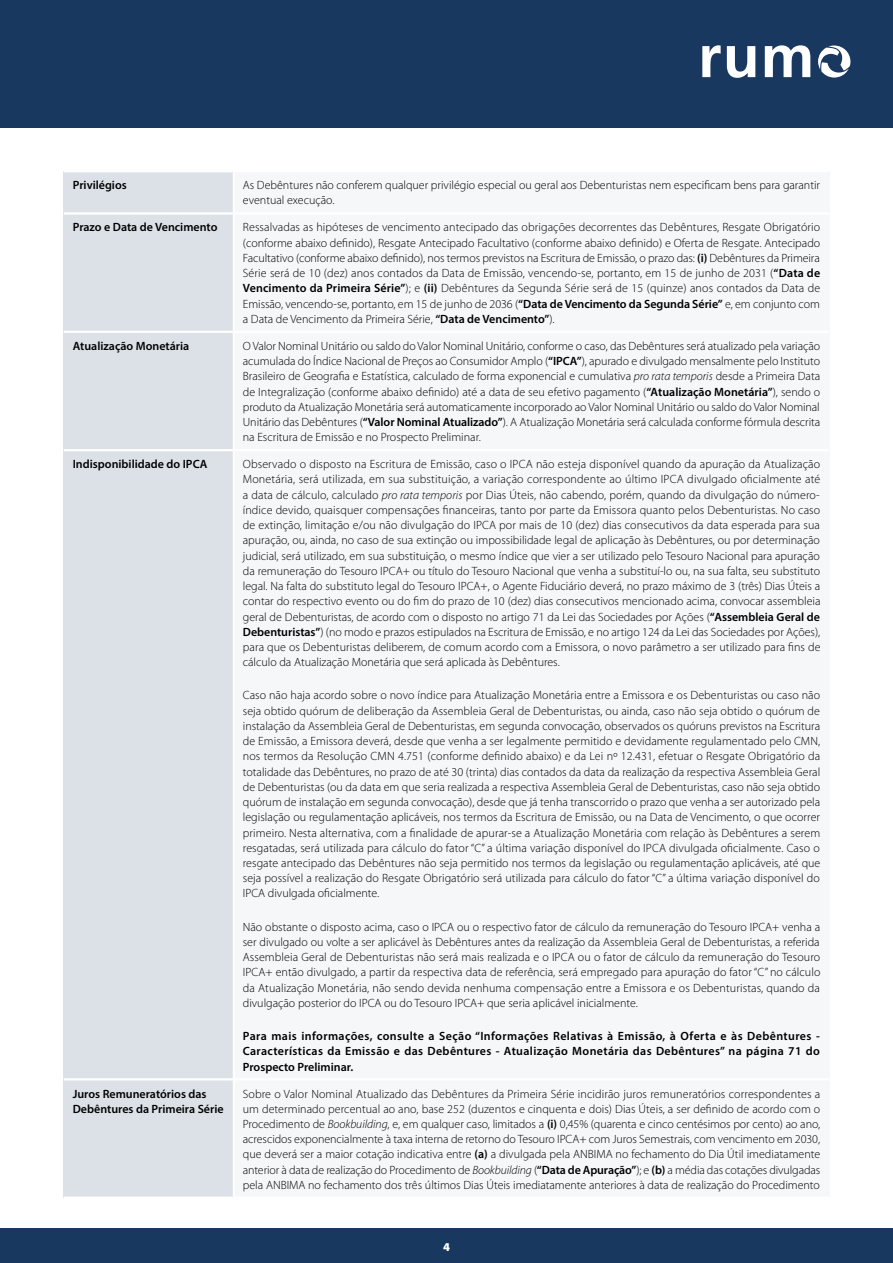
<style>
.page{position:relative;width:893px;height:1263px;background:#fff}
.page>*{position:absolute;margin:0;border:0;box-sizing:border-box;transform-origin:0 0}
.t1{font:300 12px/15.3px "Myriad Pro";color:#000;text-align:justify}
.t2{font:600 12px/15.3px "Myriad Pro";color:#000;text-align:justify}
.t3{font:900 12px "Myriad Pro";color:#fff}
.s1{font-weight:600}
.s2{font-style:italic}
</style>
<div class="page">
<div style="left:0;top:0;width:893px;height:128px;background:#183860"></div>
<div style="left:0;top:1229px;width:893px;height:34px;background:#183860"></div>
<svg style="left:702px;top:45px;width:19px;height:32px"></svg>
<svg style="left:727px;top:46px;width:28px;height:32px"></svg>
<svg style="left:765px;top:45px;width:45px;height:32px"></svg>
<svg style="left:818px;top:46px;width:32px;height:32px"></svg>
<div style="left:234px;top:213px;width:595px;height:119px;background:#f6f7f9"></div>
<div style="left:234px;top:332px;width:595px;height:118px;background:#f6f7f9"></div>
<div style="left:234px;top:450px;width:595px;height:629px;background:#f6f7f9"></div>
<div style="left:234px;top:1079px;width:595px;height:119px;background:#f6f7f9"></div>
<div style="left:234px;top:171px;width:595px;height:42px;background:#f6f7f9"></div>
<div style="left:64px;top:171px;width:170px;height:42px;background:#dce1e7"></div>
<div style="left:64px;top:213px;width:170px;height:119px;background:#dce1e7"></div>
<div style="left:64px;top:332px;width:170px;height:118px;background:#dce1e7"></div>
<div style="left:64px;top:450px;width:170px;height:629px;background:#dce1e7"></div>
<div style="left:64px;top:1079px;width:170px;height:119px;background:#dce1e7"></div>
<hr style="left:64px;top:170px;width:170px;height:2px;background:#fff">
<hr style="left:234px;top:170px;width:595px;height:2px;background:#fff">
<hr style="left:233px;top:172px;width:2px;height:40px;background:#fff">
<hr style="left:64px;top:212px;width:170px;height:3px;background:#fff">
<hr style="left:234px;top:212px;width:595px;height:3px;background:#fff">
<hr style="left:233px;top:215px;width:2px;height:116px;background:#fff">
<hr style="left:64px;top:331px;width:170px;height:2px;background:#fff">
<hr style="left:234px;top:331px;width:595px;height:2px;background:#fff">
<hr style="left:233px;top:333px;width:2px;height:116px;background:#fff">
<hr style="left:64px;top:449px;width:170px;height:2px;background:#fff">
<hr style="left:234px;top:449px;width:595px;height:2px;background:#fff">
<hr style="left:233px;top:451px;width:2px;height:627px;background:#fff">
<hr style="left:233px;top:1080px;width:2px;height:116px;background:#fff">
<hr style="left:64px;top:1078px;width:170px;height:2px;background:#fff">
<hr style="left:234px;top:1078px;width:595px;height:2px;background:#fff">
<hr style="left:64px;top:1196px;width:170px;height:3px;background:#fff">
<hr style="left:234px;top:1196px;width:595px;height:3px;background:#fff">
<p class="t2" style="left:73px;top:177px;width:56px">Privilégios</p>
<p class="t1" style="left:243px;top:178px;width:579px">As Debêntures não conferem qualquer privilégio especial ou geral aos Debenturistas nem especifcam bens para garantir eventual execução.</p>
<p class="t2" style="left:73px;top:219px;width:146px">Prazo e Data de Vencimento</p>
<p class="t1" style="left:243px;top:220px;width:579px">Ressalvadas as hipóteses de vencimento antecipado das obrigações decorrentes das Debêntures, Resgate Obrigatório (conforme abaixo defnido), Resgate Antecipado Facultativo (conforme abaixo defnido) e Oferta de Resgate. Antecipado Facultativo (conforme abaixo defnido), nos termos previstos na Escritura de Emissão, o prazo das: <span class="s1">(i)</span> Debêntures da Primeira Série será de 10 (dez) anos contados da Data de Emissão, vencendo-se, portanto, em 15 de junho de 2031 (<span class="s1">“Data de Vencimento da Primeira Série”</span>); e <span class="s1">(ii)</span> Debêntures da Segunda Série será de 15 (quinze) anos contados da Data de Emissão, vencendo-se, portanto, em 15 de junho de 2036 (<span class="s1">“Data de Vencimento da Segunda Série”</span> e, em conjunto com a Data de Vencimento da Primeira Série, <span class="s1">“Data de Vencimento”</span>).</p>
<p class="t2" style="left:73px;top:338px;width:118px">Atualização Monetária</p>
<p class="t1" style="left:243px;top:338px;width:579px">O Valor Nominal Unitário ou saldo do Valor Nominal Unitário, conforme o caso, das Debêntures será atualizado pela variação acumulada do Índice Nacional de Preços ao Consumidor Amplo (<span class="s1">“IPCA”</span>), apurado e divulgado mensalmente pelo Instituto Brasileiro de Geografa e Estatística, calculado de forma exponencial e cumulativa <span class="s2">pro rata temporis</span> desde a Primeira Data de Integralização (conforme abaixo defnido) até a data de seu efetivo pagamento (<span class="s1">“Atualização Monetária”</span>), sendo o produto da Atualização Monetária será automaticamente incorporado ao Valor Nominal Unitário ou saldo do Valor Nominal Unitário das Debêntures (<span class="s1">“Valor Nominal Atualizado”</span>). A Atualização Monetária será calculada conforme fórmula descrita na Escritura de Emissão e no Prospecto Preliminar.</p>
<p class="t2" style="left:73px;top:456px;width:136px">Indisponibilidade do IPCA</p>
<p class="t1" style="left:243px;top:457px;width:579px">Observado o disposto na Escritura de Emissão, caso o IPCA não esteja disponível quando da apuração da Atualização Monetária, será utilizada, em sua substituição, a variação correspondente ao último IPCA divulgado ofcialmente até a data de cálculo, calculado <span class="s2">pro rata temporis</span> por Dias Úteis, não cabendo, porém, quando da divulgação do número&shy;índice devido, quaisquer compensações fnanceiras, tanto por parte da Emissora quanto pelos Debenturistas. No caso de extinção, limitação e/ou não divulgação do IPCA por mais de 10 (dez) dias consecutivos da data esperada para sua apuração, ou, ainda, no caso de sua extinção ou impossibilidade legal de aplicação às Debêntures, ou por determinação judicial, será utilizado, em sua substituição, o mesmo índice que vier a ser utilizado pelo Tesouro Nacional para apuração da remuneração do Tesouro IPCA+ ou título do Tesouro Nacional que venha a substituí-lo ou, na sua falta, seu substituto legal. Na falta do substituto legal do Tesouro IPCA+, o Agente Fiduciário deverá, no prazo máximo de 3 (três) Dias Úteis a contar do respectivo evento ou do fm do prazo de 10 (dez) dias consecutivos mencionado acima, convocar assembleia geral de Debenturistas, de acordo com o disposto no artigo 71 da Lei das Sociedades por Ações (<span class="s1">“Assembleia Geral de Debenturistas”</span>) (no modo e prazos estipulados na Escritura de Emissão, e no artigo 124 da Lei das Sociedades por Ações), para que os Debenturistas deliberem, de comum acordo com a Emissora, o novo parâmetro a ser utilizado para fns de cálculo da Atualização Monetária que será aplicada às Debêntures.</p>
<p class="t1" style="left:243px;top:688px;width:579px">Caso não haja acordo sobre o novo índice para Atualização Monetária entre a Emissora e os Debenturistas ou caso não seja obtido quórum de deliberação da Assembleia Geral de Debenturistas, ou ainda, caso não seja obtido o quórum de instalação da Assembleia Geral de Debenturistas, em segunda convocação, observados os quóruns previstos na Escritura de Emissão, a Emissora deverá, desde que venha a ser legalmente permitido e devidamente regulamentado pelo CMN, nos termos da Resolução CMN 4.751 (conforme defnido abaixo) e da Lei nº 12.431, efetuar o Resgate Obrigatório da totalidade das Debêntures, no prazo de até 30 (trinta) dias contados da data da realização da respectiva Assembleia Geral de Debenturistas (ou da data em que seria realizada a respectiva Assembleia Geral de Debenturistas, caso não seja obtido quórum de instalação em segunda convocação), desde que já tenha transcorrido o prazo que venha a ser autorizado pela legislação ou regulamentação aplicáveis, nos termos da Escritura de Emissão, ou na Data de Vencimento, o que ocorrer primeiro. Nesta alternativa, com a fnalidade de apurar-se a Atualização Monetária com relação às Debêntures a serem resgatadas, será utilizada para cálculo do fator “C” a última variação disponível do IPCA divulgada ofcialmente. Caso o resgate antecipado das Debêntures não seja permitido nos termos da legislação ou regulamentação aplicáveis, até que seja possível a realização do Resgate Obrigatório será utilizada para cálculo do fator “C” a última variação disponível do IPCA divulgada ofcialmente.</p>
<p class="t1" style="left:243px;top:919px;width:579px">Não obstante o disposto acima, caso o IPCA ou o respectivo fator de cálculo da remuneração do Tesouro IPCA+ venha a ser divulgado ou volte a ser aplicável às Debêntures antes da realização da Assembleia Geral de Debenturistas, a referida Assembleia Geral de Debenturistas não será mais realizada e o IPCA ou o fator de cálculo da remuneração do Tesouro IPCA+ então divulgado, a partir da respectiva data de referência, será empregado para apuração do fator “C” no cálculo da Atualização Monetária, não sendo devida nenhuma compensação entre a Emissora e os Debenturistas, quando da divulgação posterior do IPCA ou do Tesouro IPCA+ que seria aplicável inicialmente.</p>
<p class="t2" style="left:243px;top:1028px;width:579px">Para mais informações, consulte a Seção “Informações Relativas à Emissão, à Oferta e às Debêntures - Características da Emissão e das Debêntures - Atualização Monetária das Debêntures” na página 71 do Prospecto Preliminar.</p>
<p class="t2" style="left:73px;top:1085px;width:152px">Juros Remuneratórios das<br>Debêntures da Primeira Série</p>
<p class="t1" style="left:243px;top:1086px;width:579px">Sobre o Valor Nominal Atualizado das Debêntures da Primeira Série incidirão juros remuneratórios correspondentes a um determinado percentual ao ano, base 252 (duzentos e cinquenta e dois) Dias Úteis, a ser defnido de acordo com o Procedimento de <span class="s2">Bookbuilding</span>, e, em qualquer caso, limitados a <span class="s1">(i)</span> 0,45% (quarenta e cinco centésimos por cento) ao ano, acrescidos exponencialmente à taxa interna de retorno do Tesouro IPCA+ com Juros Semestrais, com vencimento em 2030, que deverá ser a maior cotação indicativa entre <span class="s1">(a)</span> a divulgada pela ANBIMA no fechamento do Dia Útil imediatamente anterior à data de realização do Procedimento de <span class="s2">Bookbuilding</span> (<span class="s1">“Data de Apuração”</span>); e <span class="s1">(b)</span> a média das cotações divulgadas pela ANBIMA no fechamento dos três últimos Dias Úteis imediatamente anteriores à data de realização do Procedimento</p>
<p class="t3" style="left:443px;top:1240px;width:8px">4</p>
</div>
